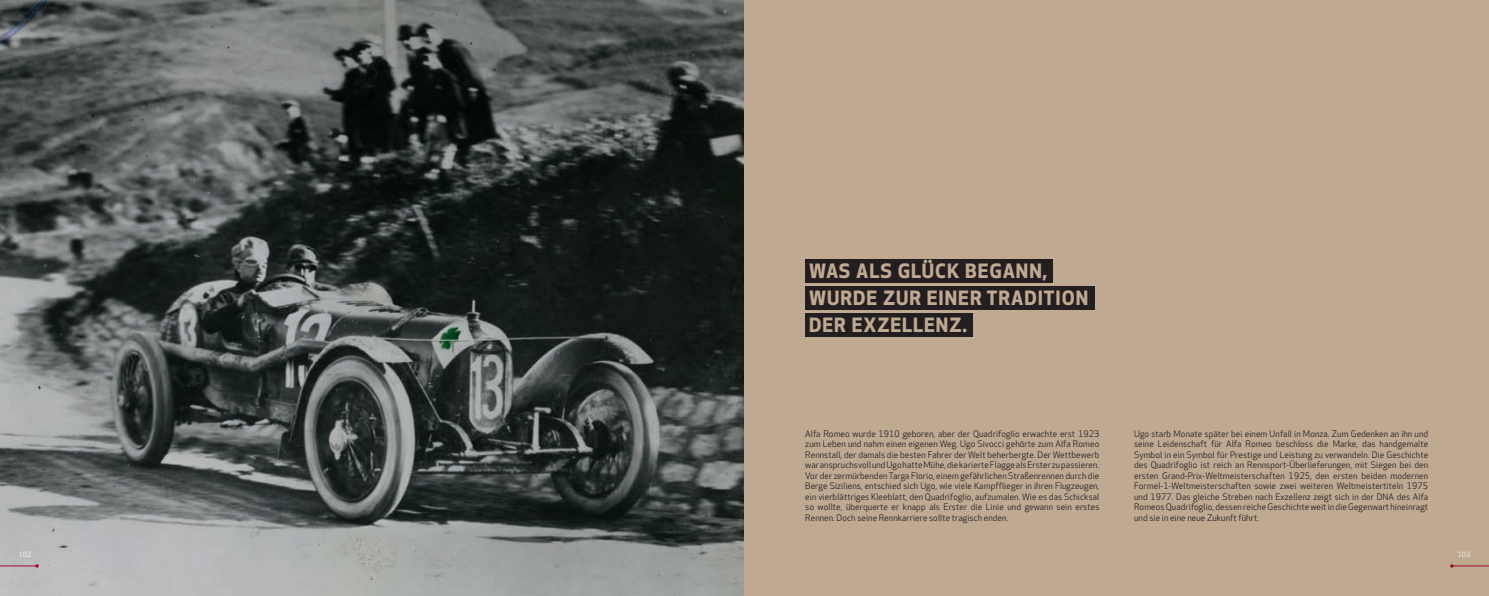
<style>
.page{position:relative;width:1489px;height:596px;background:#fff}
.page>*{position:absolute;margin:0;border:0;box-sizing:border-box;transform-origin:0 0}
.t1{font:700 19.25px/27.1px "Apex New";letter-spacing:.05em;color:#bfa991}
.t2{font:8.75px/10.5px "Apex New";letter-spacing:.01em;color:#231f20;text-align:justify}
.t3{font:7px "Apex New";color:#fff}
</style>
<div class="page">
<img style="left:0;top:0;width:744px;height:595px">
<div style="left:744px;top:0;width:744px;height:595px;background:#bfa991"></div>
<hr style="left:0;top:565px;width:37px;height:1px;background:#a30a32">
<hr style="left:1451px;top:565px;width:37px;height:1px;background:#a30a32">
<div style="left:805px;top:259px;width:247px;height:24px;background:#231f20"></div>
<div style="left:805px;top:286px;width:289px;height:24px;background:#231f20"></div>
<div style="left:805px;top:313px;width:167px;height:23px;background:#231f20"></div>
<h1 class="t1" style="left:809px;top:258px;width:281px">WAS ALS GLÜCK BEGANN,<br>WURDE ZUR EINER TRADITION<br>DER EXZELLENZ.</h1>
<p class="t2" style="left:805px;top:428px;width:295px">Alfa Romeo wurde 1910 geboren, aber der Quadrifoglio erwachte erst 1923 zum Leben und nahm einen eigenen Weg. Ugo Sivocci gehörte zum Alfa Romeo Rennstall, der damals die besten Fahrer der Welt beherbergte. Der Wettbewerb war anspruchsvoll und Ugo hatte Mühe, die karierte Flagge als Erster zu passieren.<br>Vor der zermürbenden Targa Florio, einem gefährlichen Straßenrennen durch die Berge Siziliens, entschied sich Ugo, wie viele Kampfflieger in ihren Flugzeugen, ein vierblättriges Kleeblatt, den Quadrifoglio, aufzumalen. Wie es das Schicksal so wollte, überquerte er knapp als Erster die Linie und gewann sein erstes Rennen. Doch seine Rennkarriere sollte tragisch enden.</p>
<p class="t2" style="left:1134px;top:428px;width:295px">Ugo starb Monate später bei einem Unfall in Monza. Zum Gedenken an ihn und seine Leidenschaft für Alfa Romeo beschloss die Marke, das handgemalte Symbol in ein Symbol für Prestige und Leistung zu verwandeln. Die Geschichte des Quadrifoglio ist reich an Rennsport-Überlieferungen, mit Siegen bei den ersten Grand-Prix-Weltmeisterschaften 1925, den ersten beiden modernen Formel-1-Weltmeisterschaften sowie zwei weiteren Weltmeistertiteln 1975 und 1977. Das gleiche Streben nach Exzellenz zeigt sich in der DNA des Alfa Romeos Quadrifoglio, dessen reiche Geschichte weit in die Gegenwart hineinragt und sie in eine neue Zukunft führt.</p>
<p class="t3" style="left:19px;top:550px;width:14px">102</p>
<p class="t3" style="left:1457px;top:550px;width:14px">103</p>
</div>
